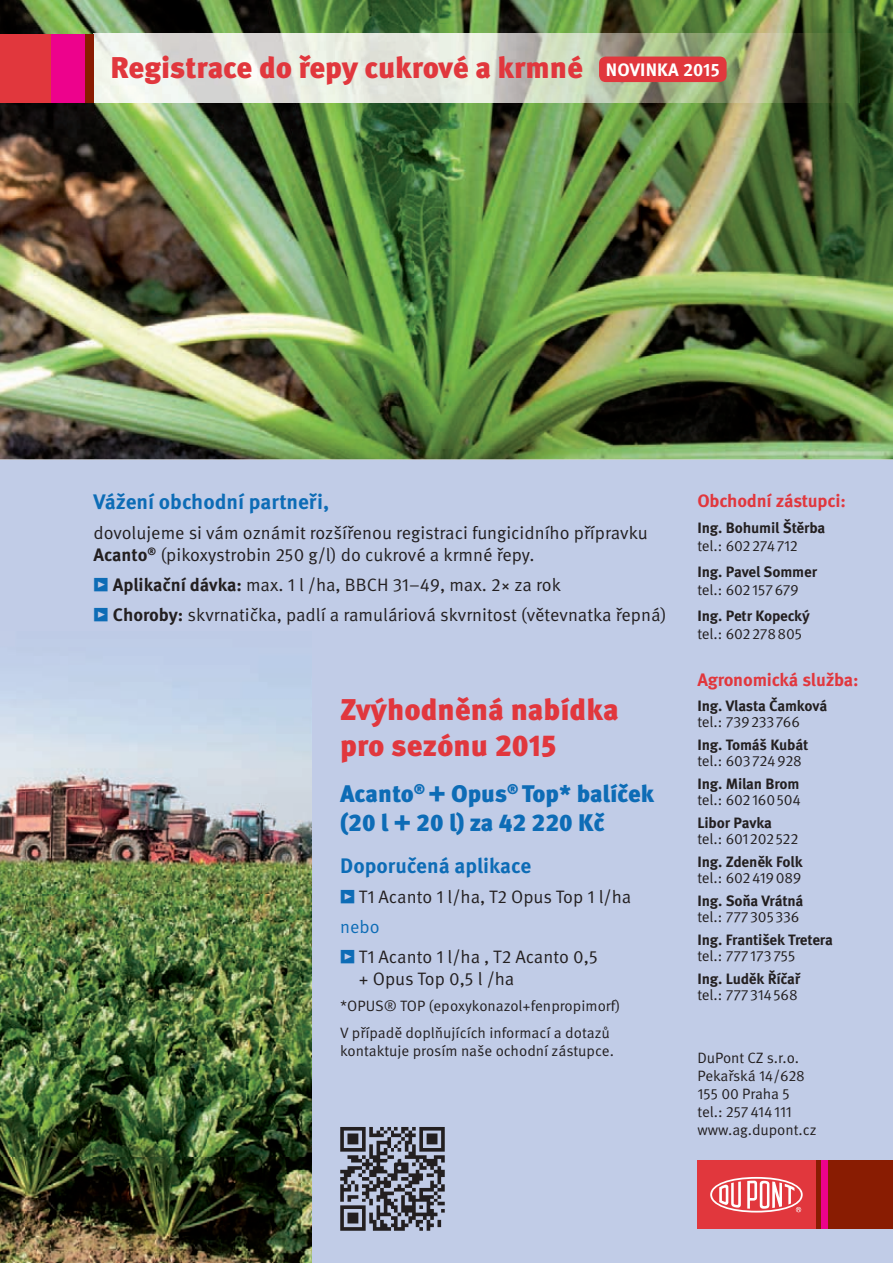
<style>
.page{position:relative;width:893px;height:1263px;background:#c1cce7}
.page>*{position:absolute;margin:0;border:0;box-sizing:border-box;transform-origin:0 0}
.t1{font:900 30px/36px "Meta Pro";letter-spacing:-.005em;color:#e1373d}
.t2{font:900 24px/28.8px "Meta Pro";color:#0d6cb6}
.t3{font:700 21px "Meta Pro";color:#0d6cb6}
.t4{font:18px/21.6px "Meta Pro";color:#231f20}
.t5{font:700 18px "Meta Pro";letter-spacing:-.01em;color:#e1373d}
.t6{font:700 18px "Meta Pro";letter-spacing:.01em;color:#fff}
.t7{font:18px "Meta Pro";color:#0d6cb6}
.t8{font:15px/18px "Meta Pro";letter-spacing:-.01em;color:#231f20}
.t9{font:700 15px "Meta Pro";letter-spacing:-.01em;color:#231f20}
.s1{font-weight:700}
</style>
<div class="page">
<img style="left:0;top:0;width:893px;height:459px">
<div style="left:816px;top:1160px;width:77px;height:69px;background:#891c02"></div>
<div style="left:822px;top:1160px;width:6px;height:69px;background:#ed028c"></div>
<div style="left:697px;top:1160px;width:119px;height:69px;background:#e1373d"></div>
<svg style="left:710px;top:1177px;width:93px;height:35px"></svg>
<img style="left:93px;top:33px;width:766px;height:69px">
<div style="left:0;top:34px;width:51px;height:68px;background:#e1373d"></div>
<div style="left:51px;top:34px;width:34px;height:68px;background:#ed028c"></div>
<div style="left:85px;top:34px;width:9px;height:68px;background:#891c02"></div>
<img style="left:340px;top:1127px;width:105px;height:104px">
<img style="left:0;top:691px;width:311px;height:572px">
<div style="left:599px;top:57px;width:128px;height:25px;background:#e1373d;border-radius:7px"></div>
<h1 class="t1" style="left:111px;top:51px;width:474px">Registrace do řepy cukrové a krmné</h1>
<p class="t6" style="left:606px;top:58px;width:115px">NOVINKA 2015</p>
<h3 class="t3" style="left:94px;top:488px;width:237px">Vážení obchodní partneři,</h3>
<p class="t4" style="left:94px;top:523px;width:556px">dovolujeme si vám oznámit rozšířenou registraci fungicidního přípravku<br><span class="s1">Acanto</span><sup>®</sup> (pikoxystrobin 250 g/l) do cukrové a krmné řepy.</p>
<p class="t4" style="left:113px;top:570px;width:555px;line-height:30.2px"><span class="s1">Aplikační dávka:</span> max. 1 l /ha, BBCH 31–49, max. 2× za rok<br><span class="s1">Choroby:</span> skvrnatička, padlí a ramuláriová skvrnitost (větevnatka řepná)</p>
<h1 class="t1" style="left:340px;top:692px;width:280px">Zvýhodněná nabídka pro sezónu 2015</h1>
<h2 class="t2" style="left:340px;top:780px;width:316px">Acanto<sup>®</sup> + Opus<sup>®</sup> Top* balíček (20 l + 20 l) za 42 220 Kč</h2>
<h3 class="t3" style="left:340px;top:852px;width:193px">Doporučená aplikace</h3>
<p class="t4" style="left:359px;top:886px;width:274px">T1 Acanto 1 l/ha, T2 Opus Top 1 l/ha</p>
<p class="t7" style="left:340px;top:915px;width:41px">nebo</p>
<p class="t4" style="left:359px;top:947px;width:240px">T1 Acanto 1 l/ha , T2 Acanto 0,5 + Opus Top 0,5 l /ha</p>
<p class="t8" style="left:340px;top:993px;width:282px;line-height:26.5px">*OPUS® TOP (epoxykonazol+fenpropimorf)<br>V případě doplňujících informací a dotazů</p>
<p class="t8" style="left:340px;top:1042px;width:275px">kontaktuje prosím naše ochodní zástupce.</p>
<p class="t5" style="left:697px;top:489px;width:150px">Obchodní zástupci:</p>
<p class="t9" style="left:697px;top:518px;width:129px">Ing. Bohumil Štěrba</p>
<p class="t8" style="left:697px;top:537px;width:102px">tel.: 602 274 712</p>
<p class="t9" style="left:697px;top:562px;width:121px">Ing. Pavel Sommer</p>
<p class="t8" style="left:697px;top:581px;width:103px">tel.: 602 157 679</p>
<p class="t9" style="left:697px;top:606px;width:114px">Ing. Petr Kopecký</p>
<p class="t8" style="left:697px;top:625px;width:106px">tel.: 602 278 805</p>
<p class="t5" style="left:697px;top:669px;width:163px">Agronomická služba:</p>
<p class="t9" style="left:697px;top:696px;width:131px">Ing. Vlasta Čamková</p>
<p class="t8" style="left:697px;top:714px;width:104px">tel.: 739 233 766</p>
<p class="t9" style="left:697px;top:735px;width:112px">Ing. Tomáš Kubát</p>
<p class="t8" style="left:697px;top:752px;width:106px">tel.: 603 724 928</p>
<p class="t9" style="left:697px;top:774px;width:104px">Ing. Milan Brom</p>
<p class="t8" style="left:697px;top:791px;width:105px">tel.: 602 160 504</p>
<p class="t9" style="left:697px;top:813px;width:76px">Libor Pavka</p>
<p class="t8" style="left:697px;top:830px;width:102px">tel.: 601 202 522</p>
<p class="t9" style="left:697px;top:852px;width:107px">Ing. Zdeněk Folk</p>
<p class="t8" style="left:697px;top:869px;width:106px">tel.: 602 419 089</p>
<p class="t9" style="left:697px;top:891px;width:107px">Ing. Soňa Vrátná</p>
<p class="t8" style="left:697px;top:908px;width:104px">tel.: 777 305 336</p>
<p class="t9" style="left:697px;top:930px;width:137px">Ing. František Tretera</p>
<p class="t8" style="left:697px;top:947px;width:100px">tel.: 777 173 755</p>
<p class="t9" style="left:697px;top:969px;width:104px">Ing. Luděk Říčař</p>
<p class="t8" style="left:697px;top:986px;width:102px">tel.: 777 314 568</p>
<p class="t8" style="left:697px;top:1050px;width:121px">DuPont CZ s.r.o.<br>Pekařská 14/628<br>155 00 Praha 5 tel.: 257 414 111 www.ag.dupont.cz</p>
</div>
